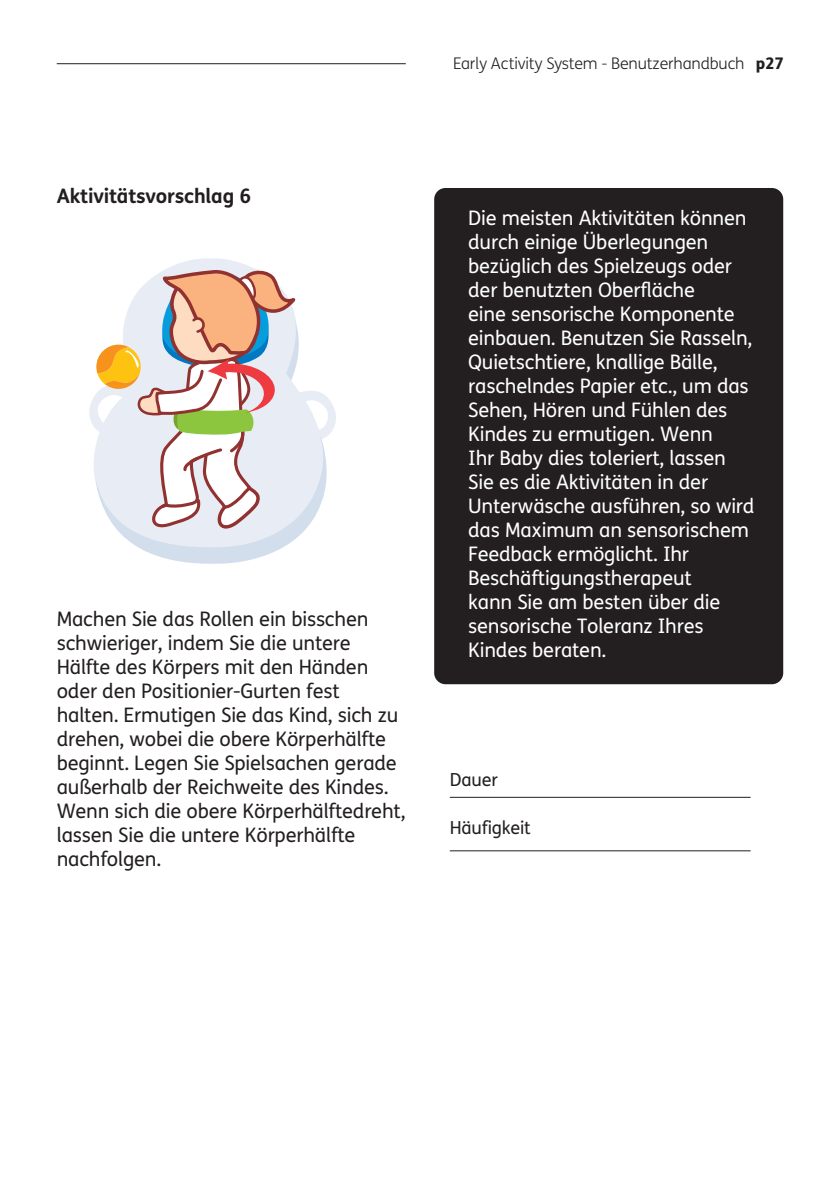
<style>
.page{position:relative;width:840px;height:1191px;background:#fff}
.page>*{position:absolute;margin:0;border:0;box-sizing:border-box;transform-origin:0 0}
.t1{font:20px/24px "FS Me";letter-spacing:-.01em;color:#fff}
.t2{font:20px/24px "FS Me";letter-spacing:-.01em;color:#231f20}
.t3{font:700 20px "FS Me";letter-spacing:-.01em;color:#231f20}
.t4{font:18px "FS Me";letter-spacing:-.01em;color:#231f20}
.t5{font:300 16px "FS Me";letter-spacing:-.01em;color:#231f20}
.s1{font-weight:800}
</style>
<div class="page">
<hr style="left:57px;top:63px;width:348px;height:1px;background:#231f20">
<svg style="left:176px;top:258px;width:69px;height:7px"></svg>
<svg style="left:89px;top:265px;width:247px;height:299px"></svg>
<hr style="left:449px;top:850px;width:301px;height:1px;background:#231f20">
<hr style="left:449px;top:797px;width:301px;height:1px;background:#231f20">
<div style="left:434px;top:188px;width:348px;height:496px;background:#231f20;border-radius:11px"></div>
<p class="t3" style="left:57px;top:180px;width:196px">Aktivitätsvorschlag 6</p>
<p class="t2" style="left:57px;top:607px;width:350px">Machen Sie das Rollen ein bisschen schwieriger, indem Sie die untere Hälfte des Körpers mit den Händen oder den Positionier-Gurten fest halten. Ermutigen Sie das Kind, sich zu drehen, wobei die obere Körperhälfte beginnt. Legen Sie Spielsachen gerade außerhalb der Reichweite des Kindes.<br>Wenn sich die obere Körperhälftedreht, lassen Sie die untere Körperhälfte nachfolgen.</p>
<p class="t5" style="left:453px;top:52px;width:332px">Early Activity System - Benutzerhandbuch <span class="s1">p27</span></p>
<p class="t1" style="left:468px;top:205px;width:288px">Die meisten Aktivitäten können durch einige Überlegungen bezüglich des Spielzeugs oder der benutzten Oberfläche<br>eine sensorische Komponente einbauen. Benutzen Sie Rasseln,<br>Quietschtiere, knallige Bälle, raschelndes Papier etc., um das<br>Sehen, Hören und Fühlen des<br>Kindes zu ermutigen. Wenn<br>Ihr Baby dies toleriert, lassen<br>Sie es die Aktivitäten in der<br>Unterwäsche ausführen, so wird das Maximum an sensorischem<br>Feedback ermöglicht. Ihr<br>Beschäftigungstherapeut<br>kann Sie am besten über die sensorische Toleranz Ihres<br>Kindes beraten.</p>
<p class="t4" style="left:449px;top:767px;width:49px">Dauer</p>
<p class="t4" style="left:449px;top:815px;width:83px">Häufigkeit</p>
</div>
